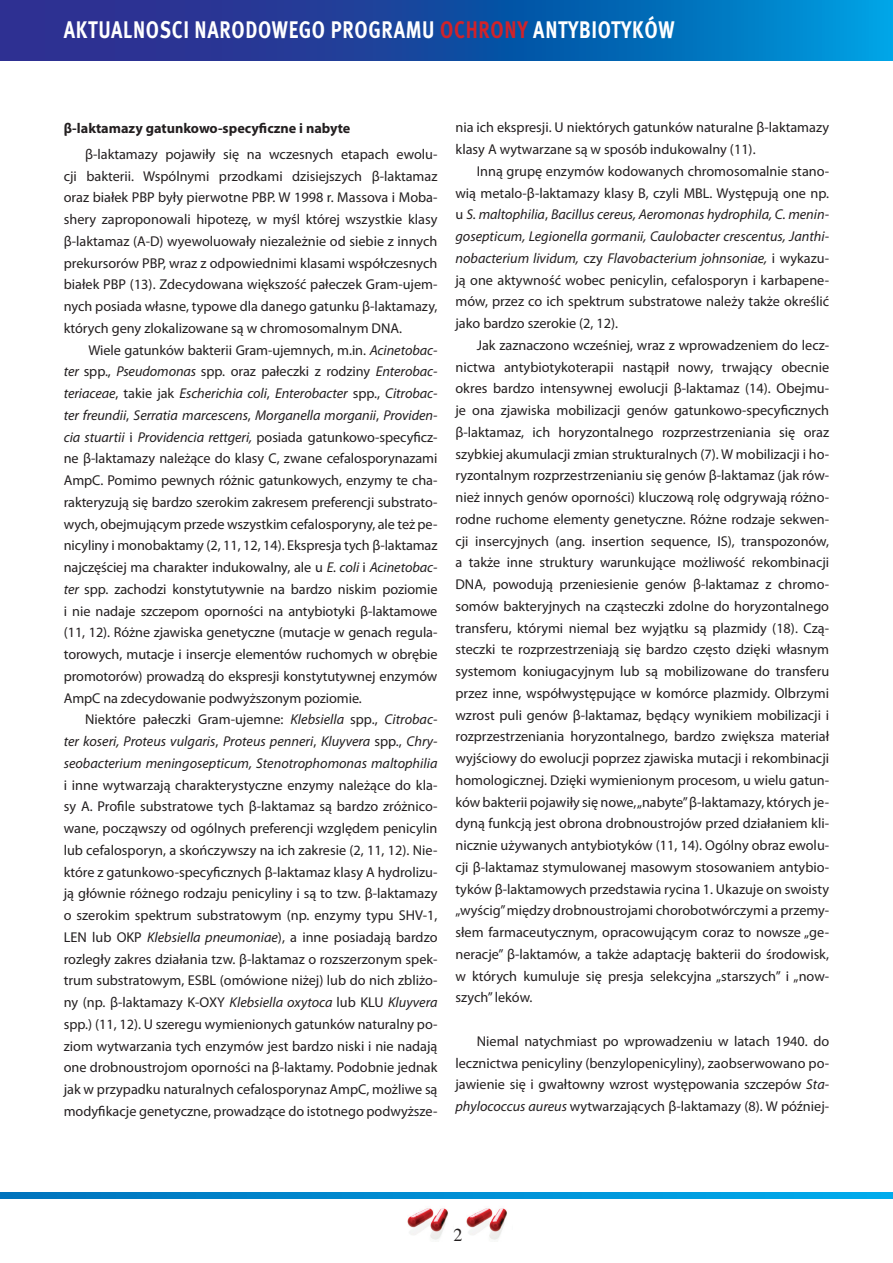
<style>
.page{position:relative;width:893px;height:1263px;background:#fff}
.page>*{position:absolute;margin:0;border:0;box-sizing:border-box;transform-origin:0 0}
.t1{font:700 24px "Meta Pro";letter-spacing:.035em;color:#fff;scale:.8 1}
.t2{font:18px "Times";color:#231f20}
.t3{font:14.25px/21.8px "Myriad Pro";color:#231f20;text-align:justify}
.t4{font:italic 14.25px/21.8px "Myriad Pro";color:#231f20;text-align:justify}
.t5{font:700 14.25px "Myriad Pro";color:#231f20}
.s1{color:#d1232a}
.s2{font-style:italic}
.s3{font-style:normal}
</style>
<div class="page">
<svg style="left:0;top:0;width:893px;height:61px;background:#1355a9"></svg>
<img style="left:407px;top:1208px;width:41px;height:32px">
<img style="left:466px;top:1208px;width:41px;height:32px">
<svg style="left:0;top:1192px;width:893px;height:6px;background:#008fd4"></svg>
<h1 class="t1" style="left:64px;top:14px;width:765px">AKTUALNOSCI NARODOWEGO PROGRAMU <span class="s1">OCHRONY</span> ANTYBIOTYKÓW</h1>
<p class="t5" style="left:64px;top:120px;width:288px">β-laktamazy gatunkowo-specyficzne i nabyte</p>
<p class="t3" style="left:64px;top:143px;width:375px;text-indent:21px">β-laktamazy pojawiły się na wczesnych etapach ewolu&shy;cji bakterii. Wspólnymi przodkami dzisiejszych β-laktamaz oraz białek PBP były pierwotne PBP. W 1998 r. Massova i Moba&shy;shery zaproponowali hipotezę, w myśl której wszystkie klasy β-laktamaz (A-D) wyewoluowały niezależnie od siebie z innych prekursorów PBP, wraz z odpowiednimi klasami współczesnych białek PBP (13). Zdecydowana większość pałeczek Gram-ujem&shy;nych posiada własne, typowe dla danego gatunku β-laktamazy, których geny zlokalizowane są w chromosomalnym DNA.</p>
<p class="t3" style="left:64px;top:339px;width:375px;text-indent:25px">Wiele gatunków bakterii Gram-ujemnych, m.in. <span class="s2">Acinetobac&shy;ter</span> spp., <span class="s2">Pseudomonas</span> spp. oraz pałeczki z rodziny <span class="s2">Enterobac&shy;teriaceae</span>, takie jak <span class="s2">Escherichia coli</span>, <span class="s2">Enterobacter</span> spp., <span class="s2">Citrobac&shy;ter freundii</span>, <span class="s2">Serratia marcescens</span>, <span class="s2">Morganella morganii</span>, <span class="s2">Providen&shy;cia stuartii</span> i <span class="s2">Providencia rettgeri,</span> posiada gatunkowo-specyficz&shy;ne β-laktamazy należące do klasy C, zwane cefalosporynazami AmpC. Pomimo pewnych różnic gatunkowych, enzymy te cha&shy;rakteryzują się bardzo szerokim zakresem preferencji substrato&shy;wych, obejmującym przede wszystkim cefalosporyny, ale też pe&shy;nicyliny i monobaktamy (2, 11, 12, 14). Ekspresja tych β-laktamaz najczęściej ma charakter indukowalny, ale u <span class="s2">E. coli</span> i <span class="s2">Acinetobac&shy;ter</span> spp. zachodzi konstytutywnie na bardzo niskim poziomie i nie nadaje szczepom oporności na antybiotyki β-laktamowe (11, 12). Różne zjawiska genetyczne (mutacje w genach regula&shy;torowych, mutacje i insercje elementów ruchomych w obrębie promotorów) prowadzą do ekspresji konstytutywnej enzymów AmpC na zdecydowanie podwyższonym poziomie.</p>
<p class="t4" style="left:64px;top:708px;width:375px;text-indent:21px"><span class="s3">Niektóre pałeczki Gram-ujemne:</span> Klebsiella <span class="s3">spp.,</span> Citrobac&shy;ter koseri, Proteus vulgaris<span class="s3">,</span> Proteus penneri<span class="s3">,</span> Kluyvera <span class="s3">spp.,</span> Chry&shy;seobacterium meningosepticum, Stenotrophomonas maltophilia</p>
<p class="t3" style="left:64px;top:774px;width:375px">i inne wytwarzają charakterystyczne enzymy należące do kla&shy;sy A. Profile substratowe tych β-laktamaz są bardzo zróżnico&shy;wane, począwszy od ogólnych preferencji względem penicylin lub cefalosporyn, a skończywszy na ich zakresie (2, 11, 12). Nie&shy;które z gatunkowo-specyficznych β-laktamaz klasy A hydrolizu&shy;ją głównie różnego rodzaju penicyliny i są to tzw. β-laktamazy o szerokim spektrum substratowym (np. enzymy typu SHV-1, LEN lub OKP <span class="s2">Klebsiella pneumoniae</span>), a inne posiadają bardzo rozległy zakres działania tzw. β-laktamaz o rozszerzonym spek&shy;trum substratowym, ESBL (omówione niżej) lub do nich zbliżo&shy;ny (np. β-laktamazy K-OXY <span class="s2">Klebsiella oxytoca</span> lub KLU <span class="s2">Kluyvera </span>spp.) (11, 12). U szeregu wymienionych gatunków naturalny po&shy;ziom wytwarzania tych enzymów jest bardzo niski i nie nadają one drobnoustrojom oporności na β-laktamy. Podobnie jednak jak w przypadku naturalnych cefalosporynaz AmpC, możliwe są modyfikacje genetyczne, prowadzące do istotnego podwyższe-</p>
<p class="t3" style="left:455px;top:117px;width:375px">nia ich ekspresji. U niektórych gatunków naturalne β-laktamazy klasy A wytwarzane są w sposób indukowalny (11).</p>
<p class="t3" style="left:455px;top:160px;width:375px;text-indent:21px">Inną grupę enzymów kodowanych chromosomalnie stano&shy;wią metalo-β-laktamazy klasy B, czyli MBL. Występują one np. u <span class="s2">S. maltophilia</span>, <span class="s2">Bacillus cereus, Aeromonas hydrophila, C. menin&shy;gosepticum, Legionella gormanii, Caulobacter crescentus, Janthi&shy;nobacterium lividum,</span> czy <span class="s2">Flavobacterium johnsoniae,</span> i wykazu&shy;ją one aktywność wobec penicylin, cefalosporyn i karbapene&shy;mów, przez co ich spektrum substratowe należy także określić jako bardzo szerokie (2, 12).</p>
<p class="t3" style="left:455px;top:334px;width:375px;text-indent:21px">Jak zaznaczono wcześniej, wraz z wprowadzeniem do lecz&shy;nictwa antybiotykoterapii nastąpił nowy, trwający obecnie okres bardzo intensywnej ewolucji β-laktamaz (14). Obejmu&shy;je ona zjawiska mobilizacji genów gatunkowo-specyficznych β-laktamaz, ich horyzontalnego rozprzestrzeniania się oraz szybkiej akumulacji zmian strukturalnych (7). W mobilizacji i ho&shy;ryzontalnym rozprzestrzenianiu się genów β-laktamaz (jak rów&shy;nież innych genów oporności) kluczową rolę odgrywają różno&shy;rodne ruchome elementy genetyczne. Różne rodzaje sekwen&shy;cji insercyjnych (ang. insertion sequence, IS), transpozonów, a także inne struktury warunkujące możliwość rekombinacji DNA, powodują przeniesienie genów β-laktamaz z chromo&shy;somów bakteryjnych na cząsteczki zdolne do horyzontalnego transferu, którymi niemal bez wyjątku są plazmidy (18). Czą&shy;steczki te rozprzestrzeniają się bardzo często dzięki własnym systemom koniugacyjnym lub są mobilizowane do transferu przez inne, współwystępujące w komórce plazmidy. Olbrzymi wzrost puli genów β-laktamaz, będący wynikiem mobilizacji i rozprzestrzeniania horyzontalnego, bardzo zwiększa materiał wyjściowy do ewolucji poprzez zjawiska mutacji i rekombinacji homologicznej. Dzięki wymienionym procesom, u wielu gatun&shy;ków bakterii pojawiły się nowe, „nabyte” β-laktamazy, których je&shy;dyną funkcją jest obrona drobnoustrojów przed działaniem kli&shy;nicznie używanych antybiotyków (11, 14). Ogólny obraz ewolu&shy;cji β-laktamaz stymulowanej masowym stosowaniem antybio&shy;tyków β-laktamowych przedstawia rycina 1. Ukazuje on swoisty „wyścig” między drobnoustrojami chorobotwórczymi a przemy&shy;słem farmaceutycznym, opracowującym coraz to nowsze „ge&shy;neracje” β-laktamów, a także adaptację bakterii do środowisk, w których kumuluje się presja selekcyjna „starszych” i „now&shy;szych” leków.</p>
<p class="t3" style="left:455px;top:1030px;width:375px;text-indent:21px">Niemal natychmiast po wprowadzeniu w latach 1940. do lecznictwa penicyliny (benzylopenicyliny), zaobserwowano po&shy;jawienie się i gwałtowny wzrost występowania szczepów <span class="s2">Sta&shy;phylococcus aureus</span> wytwarzających β-laktamazy (8). W później-</p>
<p class="t2" style="left:453px;top:1218px;width:10px">2</p>
</div>
